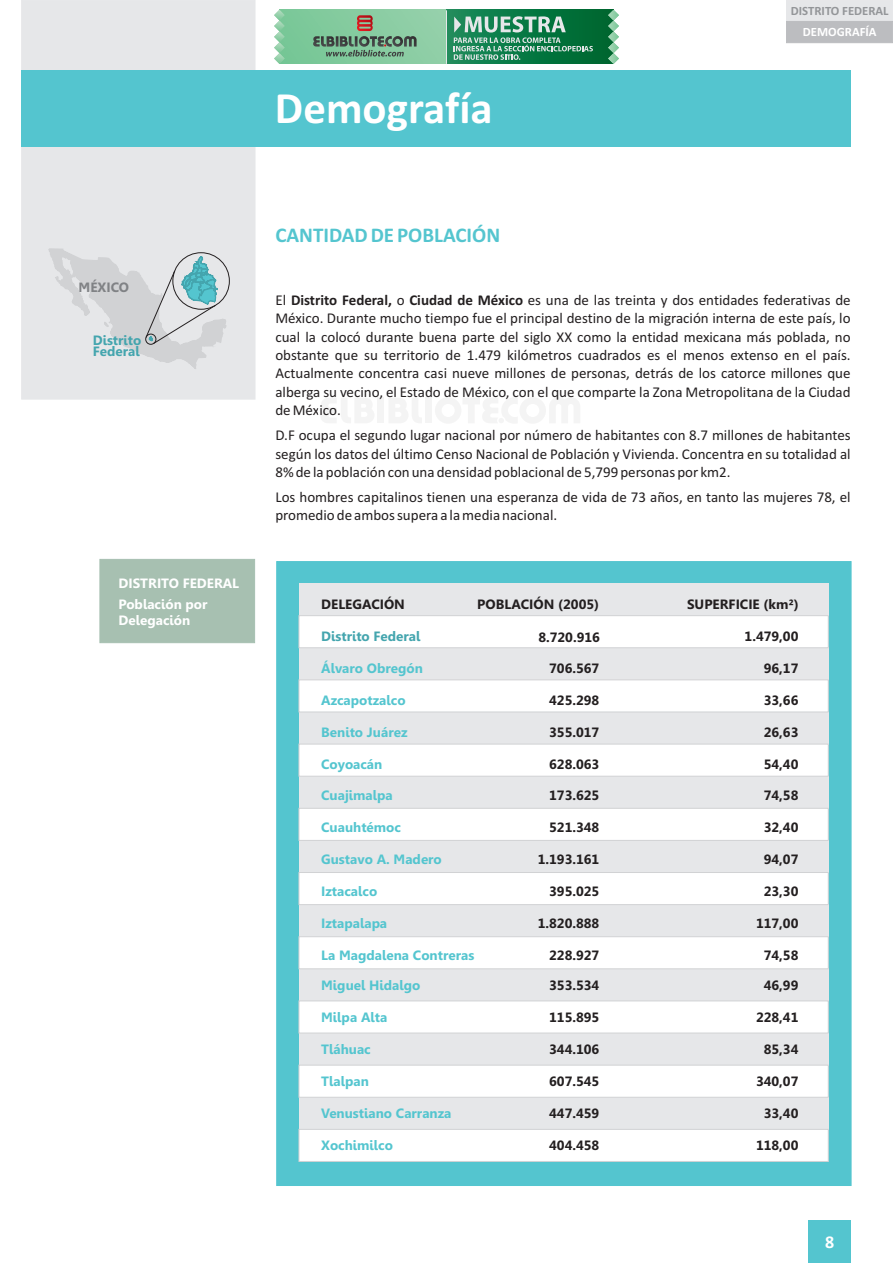
<style>
.page{position:relative;width:893px;height:1263px;background:#fff}
.page>*{position:absolute;margin:0;border:0;box-sizing:border-box;transform-origin:0 0}
.t1{font:700 45px "Calibri";color:#fff}
.t2{font:700 21px "Calibri";color:#54c5cf}
.t3{font:700 18px "Calibri";color:#fff}
.t4{font:15px/18.3px "Calibri";color:#231f20;text-align:justify}
.t5{font:700 13.5px "Gisha";color:#231f20}
.t6{font:700 13.5px "Gisha";color:#54c5cf}
.t7{font:700 13.5px/21.8px "Gisha";color:#fff}
.t8{font:700 13.5px/11.1px "Gisha";color:#44a5ae}
.t9{font:700 13.5px "Gisha";color:#808285}
.t10{font:700 12.75px "Calibri";color:#939598}
.t11{font:700 12.75px "Calibri";color:#fff}
.s1{font-weight:700}
</style>
<div class="page">
<div style="left:100px;top:559px;width:155px;height:84px;background:#a7c0b1"></div>
<div style="left:277px;top:561px;width:574px;height:625px;background:#54c5cf"></div>
<div style="left:299px;top:583px;width:529px;height:33px;background:#e6e7e9"></div>
<div style="left:299px;top:648px;width:529px;height:32px;background:#e6e7e9"></div>
<div style="left:299px;top:712px;width:529px;height:32px;background:#e6e7e9"></div>
<div style="left:299px;top:776px;width:529px;height:32px;background:#e6e7e9"></div>
<div style="left:299px;top:840px;width:529px;height:32px;background:#e6e7e9"></div>
<div style="left:299px;top:905px;width:529px;height:32px;background:#e6e7e9"></div>
<div style="left:299px;top:969px;width:529px;height:32px;background:#e6e7e9"></div>
<div style="left:299px;top:1033px;width:529px;height:32px;background:#e6e7e9"></div>
<div style="left:299px;top:1097px;width:529px;height:32px;background:#e6e7e9"></div>
<div style="left:299px;top:615px;width:529px;height:33px;background:#fff;border:1px solid #d1d2d4"></div>
<div style="left:299px;top:680px;width:529px;height:32px;background:#fff;border:1px solid #d1d2d4"></div>
<div style="left:299px;top:744px;width:529px;height:32px;background:#fff;border:1px solid #d1d2d4"></div>
<div style="left:299px;top:808px;width:529px;height:32px;background:#fff;border:1px solid #d1d2d4"></div>
<div style="left:299px;top:872px;width:529px;height:33px;background:#fff;border:1px solid #d1d2d4"></div>
<div style="left:299px;top:936px;width:529px;height:33px;background:#fff;border:1px solid #d1d2d4"></div>
<div style="left:299px;top:1001px;width:529px;height:32px;background:#fff;border:1px solid #d1d2d4"></div>
<div style="left:299px;top:1065px;width:529px;height:32px;background:#fff;border:1px solid #d1d2d4"></div>
<div style="left:299px;top:1129px;width:529px;height:32px;background:#fff;border:1px solid #d1d2d4"></div>
<div style="left:786px;top:0;width:107px;height:22px;background:#e6e7e9"></div>
<div style="left:786px;top:21px;width:107px;height:22px;background:#bcbdc0"></div>
<div style="left:22px;top:0;width:233px;height:399px;background:#e6e7e9"></div>
<div style="left:22px;top:70px;width:829px;height:77px;background:#54c5cf"></div>
<div style="left:808px;top:1220px;width:42px;height:43px;background:#54c5cf"></div>
<svg style="left:49px;top:249px;width:177px;height:120px"></svg>
<svg style="left:285px;top:10px;width:161px;height:54px;background:#85cba0"></svg>
<svg style="left:321px;top:398px;width:53px;height:25px"></svg>
<div style="left:377px;top:398px;width:7px;height:25px;background:#f4f4f4"></div>
<svg style="left:389px;top:398px;width:33px;height:25px"></svg>
<div style="left:425px;top:398px;width:7px;height:25px;background:#f4f4f4"></div>
<svg style="left:435px;top:398px;width:145px;height:25px"></svg>
<div style="left:446px;top:10px;width:168px;height:54px;background:linear-gradient(to right,#1a8c5b,#00642b)"></div>
<svg style="left:274px;top:10px;width:11px;height:54px"></svg>
<svg style="left:608px;top:10px;width:11px;height:54px"></svg>
<svg style="left:312px;top:15px;width:105px;height:42px;background:#7aa887"></svg>
<svg style="left:454px;top:16px;width:139px;height:44px;background:#469671"></svg>
<hr style="left:446px;top:10px;width:1px;height:54px;background:#e6e7e9">
<h1 class="t1" style="left:275px;top:90px;width:219px">Demografía</h1>
<p class="t10" style="left:791px;top:5px;width:99px">DISTRITO FEDERAL</p>
<p class="t11" style="left:803px;top:26px;width:75px">DEMOGRAFÍA</p>
<p class="t9" style="left:79px;top:282px;width:52px">MÉXICO</p>
<p class="t8" style="left:93px;top:336px;width:50px">Distrito<br>Federal</p>
<p class="t7" style="left:118px;top:573px;width:122px">DISTRITO FEDERAL<br>Población por</p>
<p class="t7" style="left:118px;top:611px;width:73px">Delegación</p>
<h2 class="t2" style="left:275px;top:227px;width:226px">CANTIDAD DE POBLACIÓN</h2>
<p class="t4" style="left:275px;top:292px;width:577px">El <span class="s1">Distrito Federal,</span> o <span class="s1">Ciudad de México</span> es una de las treinta y dos entidades federativas de México. Durante mucho tiempo fue el principal destino de la migración interna de este país, lo cual la colocó durante buena parte del siglo XX como la entidad mexicana más poblada, no obstante que su territorio de 1.479 kilómetros cuadrados es el menos extenso en el país.<br>Actualmente concentra casi nueve millones de personas, detrás de los catorce millones que alberga su vecino, el Estado de México, con el que comparte la Zona Metropolitana de la Ciudad de México.</p>
<p class="t4" style="left:275px;top:427px;width:577px">D.F ocupa el segundo lugar nacional por número de habitantes con 8.7 millones de habitantes según los datos del último Censo Nacional de Población y Vivienda. Concentra en su totalidad al 8% de la población con una densidad poblacional de 5,799 personas por km2.</p>
<p class="t4" style="left:275px;top:489px;width:577px">Los hombres capitalinos tienen una esperanza de vida de 73 años, en tanto las mujeres 78, el promedio de ambos supera a la media nacional.</p>
<p class="t5" style="left:321px;top:599px;width:85px">DELEGACIÓN</p>
<p class="t5" style="left:477px;top:599px;width:124px">POBLACIÓN (2005)</p>
<p class="t5" style="left:687px;top:599px;width:113px">SUPERFICIE (km²)</p>
<p class="t8" style="left:321px;top:632px;width:101px">Distrito Federal</p>
<p class="t5" style="left:745px;top:631px;width:55px">1.479,00</p>
<p class="t6" style="left:321px;top:663px;width:103px">Álvaro Obregón</p>
<p class="t5" style="left:549px;top:663px;width:52px">706.567</p>
<p class="t5" style="left:538px;top:631px;width:63px">8.720.916</p>
<p class="t5" style="left:764px;top:663px;width:36px">96,17</p>
<p class="t6" style="left:321px;top:694px;width:86px">Azcapotzalco</p>
<p class="t5" style="left:549px;top:694px;width:52px">425.298</p>
<p class="t5" style="left:764px;top:694px;width:36px">33,66</p>
<p class="t6" style="left:321px;top:726px;width:88px">Benito Juárez</p>
<p class="t5" style="left:549px;top:726px;width:52px">355.017</p>
<p class="t5" style="left:764px;top:726px;width:36px">26,63</p>
<p class="t6" style="left:321px;top:758px;width:63px">Coyoacán</p>
<p class="t5" style="left:549px;top:758px;width:52px">628.063</p>
<p class="t5" style="left:764px;top:758px;width:36px">54,40</p>
<p class="t6" style="left:321px;top:790px;width:73px">Cuajimalpa</p>
<p class="t5" style="left:549px;top:790px;width:52px">173.625</p>
<p class="t5" style="left:764px;top:790px;width:36px">74,58</p>
<p class="t6" style="left:321px;top:822px;width:81px">Cuauhtémoc</p>
<p class="t5" style="left:549px;top:822px;width:52px">521.348</p>
<p class="t5" style="left:764px;top:822px;width:36px">32,40</p>
<p class="t6" style="left:321px;top:854px;width:122px">Gustavo A. Madero</p>
<p class="t5" style="left:538px;top:854px;width:63px">1.193.161</p>
<p class="t5" style="left:764px;top:854px;width:36px">94,07</p>
<p class="t6" style="left:321px;top:886px;width:58px">Iztacalco</p>
<p class="t5" style="left:549px;top:886px;width:52px">395.025</p>
<p class="t5" style="left:764px;top:886px;width:36px">23,30</p>
<p class="t6" style="left:321px;top:918px;width:67px">Iztapalapa</p>
<p class="t5" style="left:538px;top:918px;width:63px">1.820.888</p>
<p class="t5" style="left:756px;top:918px;width:44px">117,00</p>
<p class="t6" style="left:321px;top:950px;width:155px">La Magdalena Contreras</p>
<p class="t5" style="left:549px;top:950px;width:52px">228.927</p>
<p class="t5" style="left:764px;top:950px;width:36px">74,58</p>
<p class="t6" style="left:321px;top:980px;width:101px">Miguel Hidalgo</p>
<p class="t5" style="left:549px;top:980px;width:52px">353.534</p>
<p class="t5" style="left:764px;top:980px;width:36px">46,99</p>
<p class="t6" style="left:321px;top:1012px;width:68px">Milpa Alta</p>
<p class="t5" style="left:549px;top:1012px;width:52px">115.895</p>
<p class="t5" style="left:756px;top:1012px;width:44px">228,41</p>
<p class="t6" style="left:321px;top:1044px;width:51px">Tláhuac</p>
<p class="t5" style="left:549px;top:1044px;width:52px">344.106</p>
<p class="t5" style="left:764px;top:1044px;width:36px">85,34</p>
<p class="t6" style="left:321px;top:1076px;width:49px">Tlalpan</p>
<p class="t5" style="left:549px;top:1076px;width:52px">607.545</p>
<p class="t5" style="left:756px;top:1076px;width:44px">340,07</p>
<p class="t6" style="left:321px;top:1108px;width:132px">Venustiano Carranza</p>
<p class="t5" style="left:549px;top:1108px;width:52px">447.459</p>
<p class="t5" style="left:764px;top:1108px;width:36px">33,40</p>
<p class="t6" style="left:321px;top:1140px;width:73px">Xochimilco</p>
<p class="t5" style="left:549px;top:1140px;width:52px">404.458</p>
<p class="t5" style="left:756px;top:1140px;width:44px">118,00</p>
<p class="t3" style="left:825px;top:1234px;width:11px">8</p>
</div>
